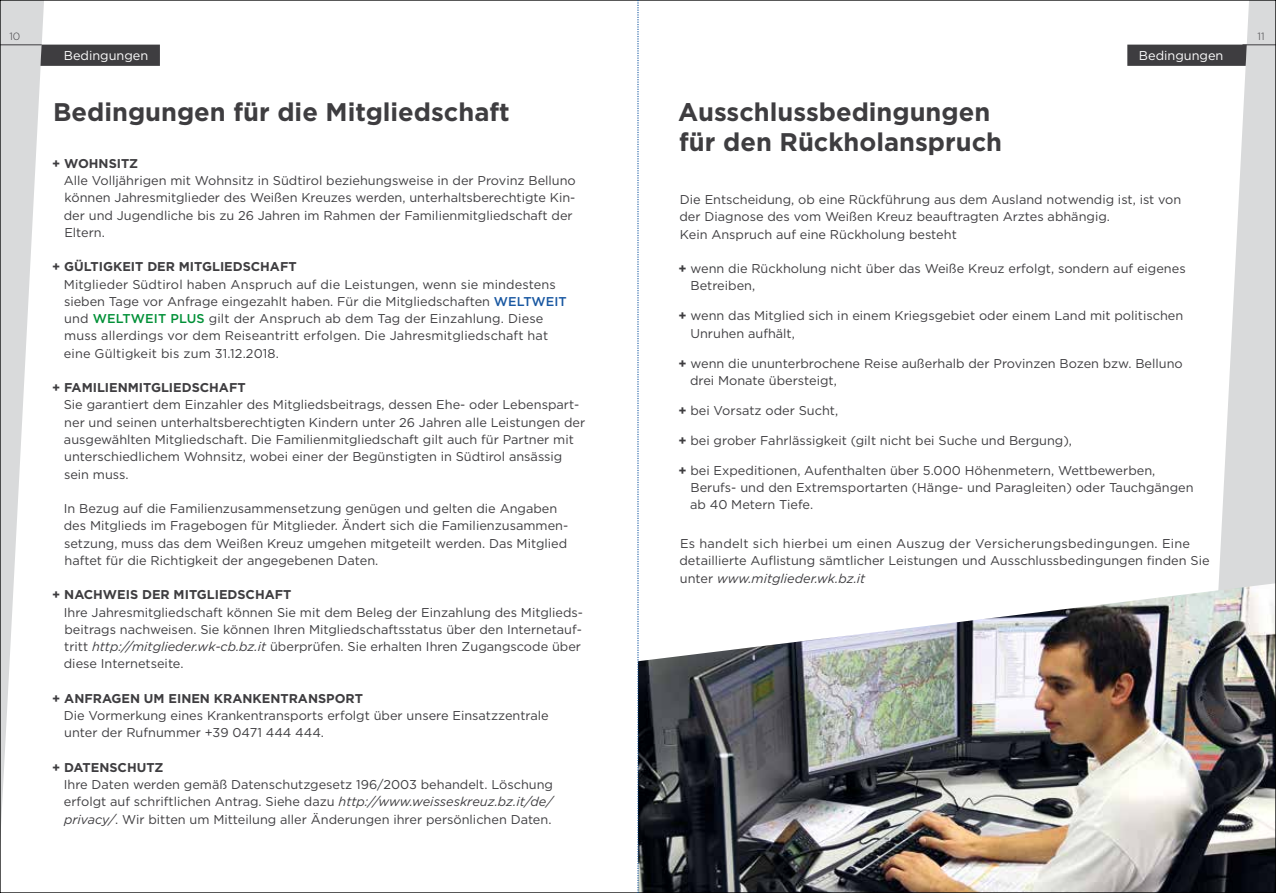
<style>
.page{position:relative;width:1276px;height:893px;background:#fff}
.page>*{position:absolute;margin:0;border:0;box-sizing:border-box;transform-origin:0 0}
.t1{font:700 25.5px/30px "Gotham";color:#3e3d40}
.t2{font:12.75px/17.2px "Gotham";color:#3e3d40}
.t3{font:700 12.75px "Gotham";color:#3e3d40}
.t4{font:12.75px "Gotham";color:#fff}
.t5{font:300 10.5px "Gotham";color:#3e3d40}
.s1{font-weight:500;color:#1857a1}
.s2{font-weight:500;color:#009037}
.s3{font-style:italic}
.s4{font-weight:700}
</style>
<div class="page">
<svg style="left:1202px;top:2px;width:72px;height:581px;fill:#d9dadb"></svg>
<hr style="left:1242px;top:45px;width:34px;height:1px;background:#3e3d40">
<img style="left:639px;top:583px;width:635px;height:308px">
<svg style="left:2px;top:2px;width:158px;height:801px"></svg>
<div style="left:1127px;top:45px;width:119px;height:21px;background:#3e3d40"></div>
<svg style="left:638px;top:0;width:1px;height:893px"></svg>
<p class="t5" style="left:9px;top:30px;width:12px">10</p>
<p class="t5" style="left:1257px;top:30px;width:9px">11</p>
<p class="t4" style="left:64px;top:47px;width:86px">Bedingungen</p>
<p class="t4" style="left:1139px;top:47px;width:86px">Bedingungen</p>
<h1 class="t1" style="left:53px;top:96px;width:458px">Bedingungen für die Mitgliedschaft</h1>
<h1 class="t1" style="left:678px;top:96px;width:325px">Ausschlussbedingungen für den Rückholanspruch</h1>
<p class="t3" style="left:52px;top:155px;width:87px">+ WOHNSITZ</p>
<p class="t2" style="left:64px;top:172px;width:513px">Alle Volljährigen mit Wohnsitz in Südtirol beziehungsweise in der Provinz Belluno können Jahresmitglieder des Weißen Kreuzes werden, unterhaltsberechtigte Kin&shy;der und Jugendliche bis zu 26 Jahren im Rahmen der Familienmitgliedschaft der Eltern.</p>
<p class="t3" style="left:52px;top:258px;width:246px">+ GÜLTIGKEIT DER MITGLIEDSCHAFT</p>
<p class="t2" style="left:64px;top:275px;width:504px">Mitglieder Südtirol haben Anspruch auf die Leistungen, wenn sie mindestens sieben Tage vor Anfrage eingezahlt haben. Für die Mitgliedschaften <span class="s1">WELTWEIT </span>und <span class="s2">WELTWEIT PLUS</span> gilt der Anspruch ab dem Tag der Einzahlung. Diese muss allerdings vor dem Reiseantritt erfolgen. Die Jahresmitgliedschaft hat eine Gültigkeit bis zum 31.12.2018.</p>
<p class="t3" style="left:52px;top:379px;width:195px">+ FAMILIENMITGLIEDSCHAFT</p>
<p class="t2" style="left:64px;top:396px;width:523px">Sie garantiert dem Einzahler des Mitgliedsbeitrags, dessen Ehe- oder Lebenspart&shy;ner und seinen unterhaltsberechtigten Kindern unter 26 Jahren alle Leistungen der ausgewählten Mitgliedschaft. Die Familienmitgliedschaft gilt auch für Partner mit unterschiedlichem Wohnsitz, wobei einer der Begünstigten in Südtirol ansässig sein muss.</p>
<p class="t2" style="left:64px;top:500px;width:506px">In Bezug auf die Familienzusammensetzung genügen und gelten die Angaben des Mitglieds im Fragebogen für Mitglieder. Ändert sich die Familienzusammen&shy;setzung, muss das dem Weißen Kreuz umgehen mitgeteilt werden. Das Mitglied haftet für die Richtigkeit der angegebenen Daten.</p>
<p class="t3" style="left:52px;top:586px;width:241px">+ NACHWEIS DER MITGLIEDSCHAFT</p>
<p class="t2" style="left:64px;top:603px;width:521px">Ihre Jahresmitgliedschaft können Sie mit dem Beleg der Einzahlung des Mitglieds&shy;beitrags nachweisen. Sie können Ihren Mitgliedschaftsstatus über den Internetauf&shy;tritt <span class="s3">http://mitglieder.wk-cb.bz.it</span> überprüfen. Sie erhalten Ihren Zugangscode über diese Internetseite.</p>
<p class="t3" style="left:52px;top:690px;width:312px">+ ANFRAGEN UM EINEN KRANKENTRANSPORT</p>
<p class="t2" style="left:64px;top:707px;width:486px">Die Vormerkung eines Krankentransports erfolgt über unsere Einsatzzentrale unter der Rufnummer +39 0471 444 444.</p>
<p class="t3" style="left:52px;top:759px;width:113px">+ DATENSCHUTZ</p>
<p class="t2" style="left:64px;top:776px;width:491px;text-align:justify">Ihre Daten werden gemäß Datenschutzgesetz 196/2003 behandelt. Löschung erfolgt auf schriftlichen Antrag. Siehe dazu <span class="s3">http://www.weisseskreuz.bz.it/de/ privacy/</span>. Wir bitten um Mitteilung aller Änderungen ihrer persönlichen Daten.</p>
<p class="t2" style="left:679px;top:191px;width:503px">Die Entscheidung, ob eine Rückführung aus dem Ausland notwendig ist, ist von der Diagnose des vom Weißen Kreuz beauftragten Arztes abhängig.<br>Kein Anspruch auf eine Rückholung besteht</p>
<p class="t2" style="left:690px;top:260px;width:497px;text-indent:-12px"><span class="s4">+</span> wenn die Rückholung nicht über das Weiße Kreuz erfolgt, sondern auf eigenes<br>Betreiben,</p>
<p class="t2" style="left:690px;top:307px;width:494px;text-indent:-12px"><span class="s4">+</span> wenn das Mitglied sich in einem Kriegsgebiet oder einem Land mit politischen<br>Unruhen aufhält,</p>
<p class="t2" style="left:690px;top:354px;width:494px;text-indent:-12px"><span class="s4">+</span> wenn die ununterbrochene Reise außerhalb der Provinzen Bozen bzw. Belluno drei Monate übersteigt,</p>
<p class="t2" style="left:678px;top:401px;width:161px"><span class="s4">+</span> bei Vorsatz oder Sucht,</p>
<p class="t2" style="left:678px;top:431px;width:395px"><span class="s4">+</span> bei grober Fahrlässigkeit (gilt nicht bei Suche und Bergung),</p>
<p class="t2" style="left:690px;top:461px;width:505px;text-indent:-12px"><span class="s4">+</span> bei Expeditionen, Aufenthalten über 5.000 Höhenmetern, Wettbewerben,<br>Berufs- und den Extremsportarten (Hänge- und Paragleiten) oder Tauchgängen ab 40 Metern Tiefe.</p>
<p class="t2" style="left:679px;top:535px;width:531px">Es handelt sich hierbei um einen Auszug der Versicherungsbedingungen. Eine detaillierte Auflistung sämtlicher Leistungen und Ausschlussbedingungen finden Sie unter <span class="s3">www.mitglieder.wk.bz.it</span></p>
</div>
